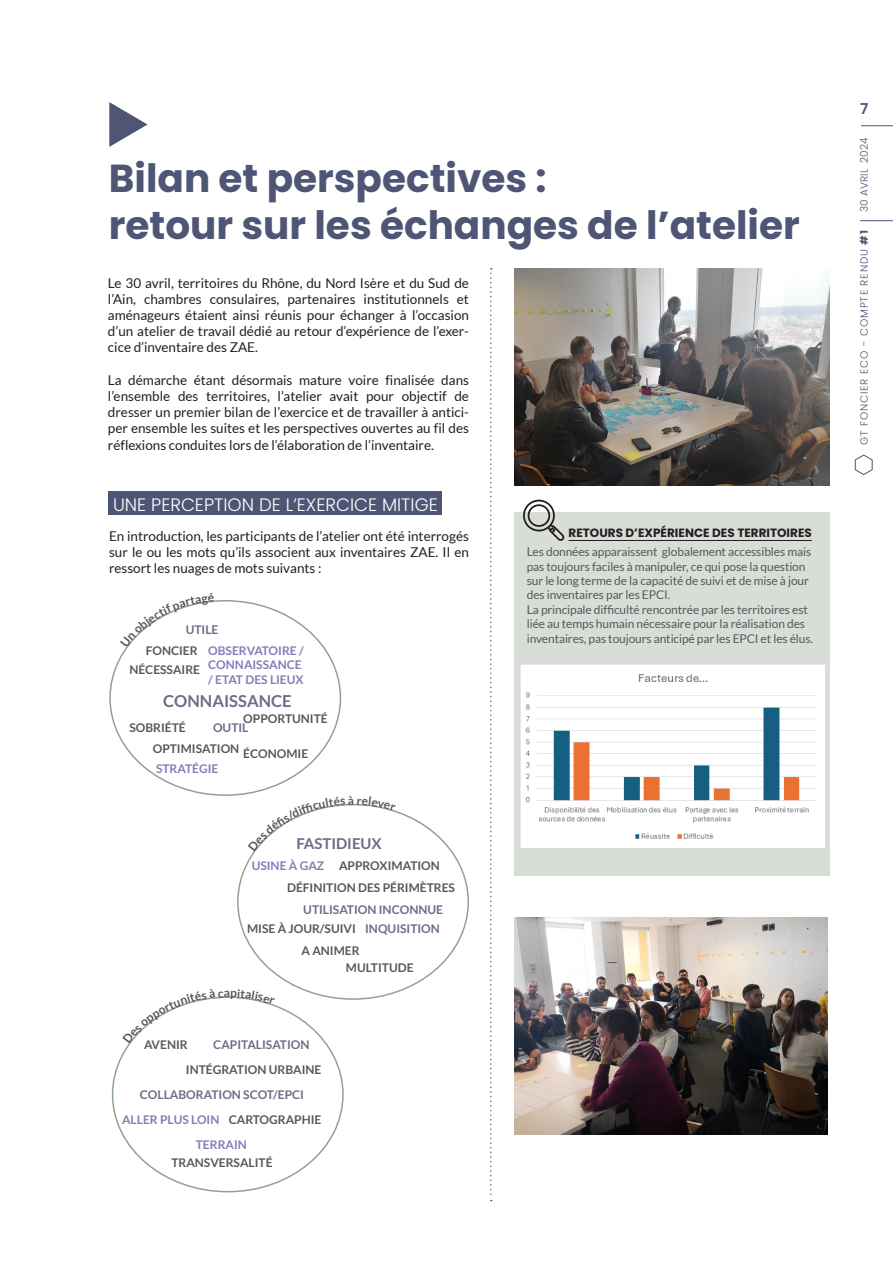
<style>
.page{position:relative;width:893px;height:1263px;background:#fff}
.page>*{position:absolute;margin:0;border:0;box-sizing:border-box;transform-origin:0 0}
.TITRE{font:700 39px/46.8px "Poppins";color:#4e5575}
.encart_zoom_retour{font:300 18px "Poppins";color:#fff}
.Note_colonne{font:700 16.5px "Lato";color:#6d6c87}
.Note_colonne-2{font:700 15px "Lato";color:#6d6c87}
.t1{font:600 15px "Poppins";color:#4e5575}
.TEXTE{font:13.5px/16.2px "Lato";color:#231f20;text-align:justify}
.TEXTE_DEF_INFO_AVERTISSEMENT{font:12px/14.4px "Lato";letter-spacing:-.01em;color:#57585a}
.Note_colonne-3{font:700 12px "Lato";color:#57585a}
.Note_colonne-4{font:700 12px "Lato";color:#6d6c87}
.Note_colonne-5{font:700 12px/14.4px "Lato";color:#837db7}
.TITRE_LEGENDE{font:700 12px "Poppins";color:#231f20}
.t2{font:300 10.5px "Poppins";letter-spacing:.08em;color:#4e5575}
.t3{font:300 10.5px "Poppins";letter-spacing:.01em;color:#4e5575}
.s1{font-weight:700}
</style>
<div class="page">
<svg style="left:854px;top:454px;width:19px;height:21px"></svg>
<hr style="left:860px;top:220px;width:33px;height:1px;background:#4e5575">
<hr style="left:861px;top:125px;width:32px;height:1px;background:#4e5575">
<div style="left:514px;top:512px;width:315px;height:363px;background:#d8ddd7"></div>
<hr style="left:568px;top:540px;width:244px;height:1px;background:#231f20">
<svg style="left:523px;top:500px;width:41px;height:41px"></svg>
<svg style="left:109px;top:102px;width:39px;height:45px"></svg>
<div style="left:109px;top:492px;width:333px;height:23px;background:#4e5575"></div>
<svg style="left:490px;top:268px;width:2px;height:933px"></svg>
<img style="left:514px;top:268px;width:315px;height:217px">
<img style="left:520px;top:665px;width:305px;height:183px">
<img style="left:514px;top:917px;width:314px;height:218px">
<svg style="left:126px;top:600px;width:88px;height:47px"></svg>
<svg style="left:254px;top:803px;width:142px;height:48px"></svg>
<svg style="left:128px;top:996px;width:147px;height:48px"></svg>
<p class="TITRE" style="left:109px;top:155px;width:693px">Bilan et perspectives :<br>retour sur les échanges de l’atelier</p>
<p class="TEXTE" style="left:108px;top:274px;width:363px">Le 30 avril, territoires du Rhône, du Nord Isère et du Sud de l’Ain, chambres consulaires, partenaires institutionnels et aménageurs étaient ainsi réunis pour échanger à l’occasion d’un atelier de travail dédié au retour d’expérience de l’exer&shy;cice d’inventaire des ZAE.</p>
<p class="TEXTE" style="left:108px;top:372px;width:363px">La démarche étant désormais mature voire finalisée dans l’ensemble des territoires, l’atelier avait pour objectif de dresser un premier bilan de l’exercice et de travailler à antici&shy;per ensemble les suites et les perspectives ouvertes au fil des réflexions conduites lors de l’élaboration de l’inventaire.</p>
<p class="encart_zoom_retour" style="left:113px;top:494px;width:326px">UNE PERCEPTION DE L’EXERCICE MITIGE</p>
<p class="TEXTE" style="left:109px;top:528px;width:361px">En introduction, les participants de l’atelier ont été interrogés sur le ou les mots qu’ils associent aux inventaires ZAE. Il en ressort les nuages de mots suivants :</p>
<p class="Note_colonne-4" style="left:186px;top:622px;width:34px">UTILE</p>
<p class="Note_colonne-3" style="left:146px;top:644px;width:53px">FONCIER</p>
<p class="Note_colonne-3" style="left:129px;top:663px;width:72px">NÉCESSAIRE</p>
<p class="Note_colonne-5" style="left:208px;top:643px;width:97px">OBSERVATOIRE /<br>CONNAISSANCE / ETAT DES LIEUX</p>
<p class="Note_colonne" style="left:163px;top:692px;width:130px">CONNAISSANCE</p>
<p class="Note_colonne-3" style="left:129px;top:721px;width:58px">SOBRIÉTÉ</p>
<p class="Note_colonne-3" style="left:243px;top:711px;width:86px">OPPORTUNITÉ</p>
<p class="Note_colonne-4" style="left:213px;top:721px;width:37px">OUTIL</p>
<p class="Note_colonne-3" style="left:153px;top:741px;width:88px">OPTIMISATION</p>
<p class="Note_colonne-3" style="left:243px;top:746px;width:66px">ÉCONOMIE</p>
<p class="Note_colonne-5" style="left:156px;top:761px;width:64px">STRATÉGIE</p>
<p class="Note_colonne-2" style="left:296px;top:835px;width:87px">FASTIDIEUX</p>
<p class="Note_colonne-5" style="left:252px;top:858px;width:74px">USINE À GAZ</p>
<p class="Note_colonne-3" style="left:339px;top:858px;width:102px">APPROXIMATION</p>
<p class="Note_colonne-3" style="left:287px;top:881px;width:169px">DÉFINITION DES PÉRIMÈTRES</p>
<p class="Note_colonne-4" style="left:303px;top:903px;width:141px">UTILISATION INCONNUE</p>
<p class="Note_colonne-4" style="left:365px;top:922px;width:76px">INQUISITION</p>
<p class="Note_colonne-3" style="left:247px;top:922px;width:110px">MISE À JOUR/SUIVI</p>
<p class="Note_colonne-3" style="left:301px;top:943px;width:60px">A ANIMER</p>
<p class="Note_colonne-3" style="left:346px;top:961px;width:69px">MULTITUDE</p>
<p class="Note_colonne-3" style="left:144px;top:1038px;width:45px">AVENIR</p>
<p class="Note_colonne-4" style="left:213px;top:1038px;width:98px">CAPITALISATION</p>
<p class="Note_colonne-3" style="left:186px;top:1063px;width:137px">INTÉGRATION URBAINE</p>
<p class="Note_colonne-4" style="left:140px;top:1088px;width:166px">COLLABORATION SCOT/EPCI</p>
<p class="Note_colonne-5" style="left:122px;top:1112px;width:99px">ALLER PLUS LOIN</p>
<p class="Note_colonne-3" style="left:229px;top:1113px;width:94px">CARTOGRAPHIE</p>
<p class="Note_colonne-5" style="left:196px;top:1137px;width:53px">TERRAIN</p>
<p class="Note_colonne-3" style="left:171px;top:1156px;width:103px">TRANSVERSALITÉ</p>
<p class="TITRE_LEGENDE" style="left:568px;top:526px;width:245px">RETOURS D’EXPÉRIENCE DES TERRITOIRES</p>
<p class="TEXTE_DEF_INFO_AVERTISSEMENT" style="left:527px;top:544px;width:286px">Les données apparaissent globalement accessibles mais pas toujours faciles à manipuler, ce qui pose la question sur le long terme de la capacité de suivi et de mise à jour des inventaires par les EPCI.</p>
<p class="TEXTE_DEF_INFO_AVERTISSEMENT" style="left:527px;top:602px;width:288px">La principale difficulté rencontrée par les territoires est liée au temps humain nécessaire pour la réalisation des inventaires, pas toujours anticipé par les EPCI et les élus.</p>
<p class="t1" style="left:860px;top:100px;width:10px">7</p>
<p class="t3" style="left:858px;top:212px;width:76px;rotate:-90deg">30 AVRIL 2024</p>
<p class="t2" style="left:858px;top:445px;width:216px;rotate:-90deg">GT FONCIER ECO - COMPTE RENDU <span class="s1">#1</span></p>
</div>
